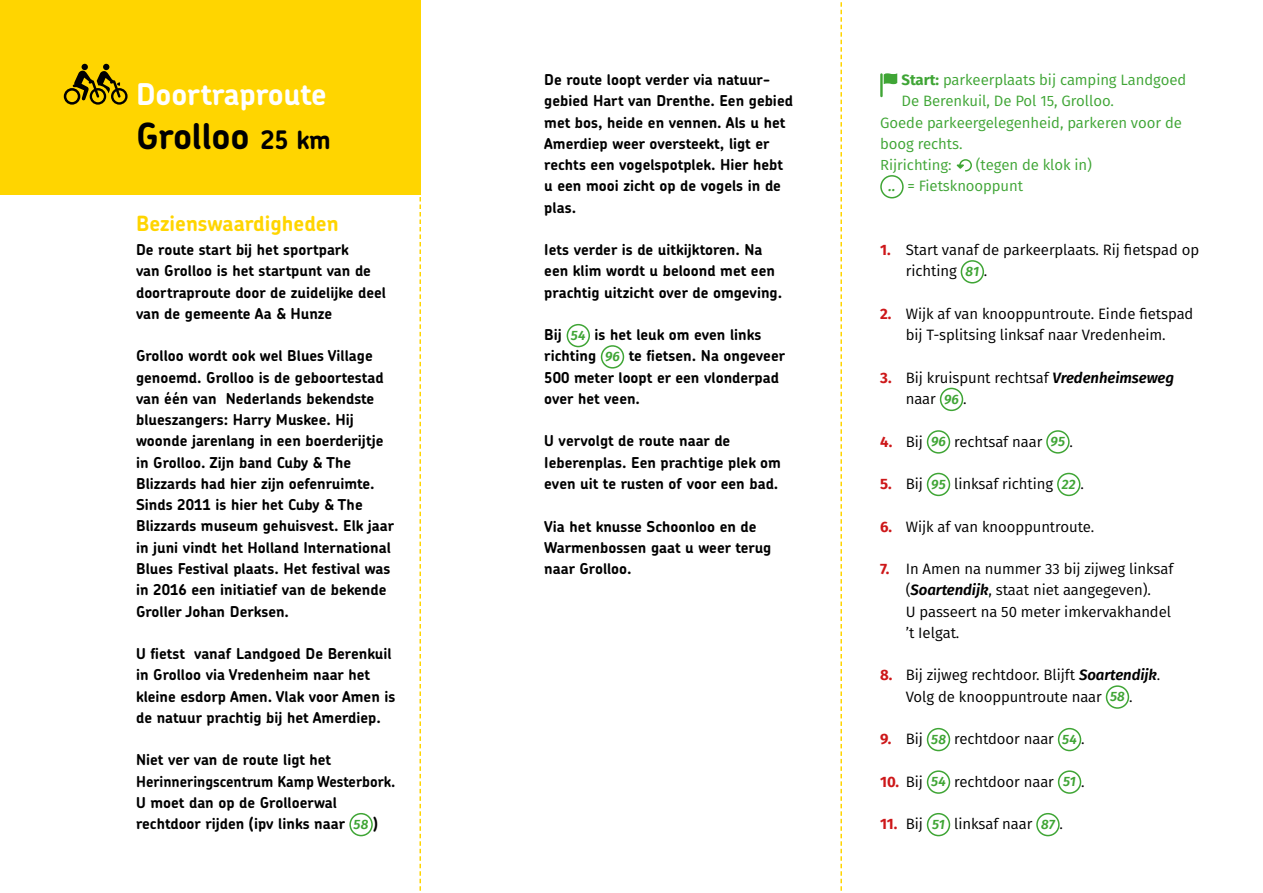
<style>
.page{position:relative;width:1263px;height:893px;background:#fff}
.page>*{position:absolute;margin:0;border:0;box-sizing:border-box;transform-origin:0 0}
.t1{font:700 36px "Chevin Pro";letter-spacing:-.005em;color:#000}
.t2{font:700 30px "Chevin Pro";letter-spacing:-.005em;color:#fff}
.t3{font:700 21px "Chevin Pro";color:#ffd500}
.t4{font:700 15px/21.3px "Chevin Pro";color:#000}
.t5{font:15px/21.3px "Fira Sans";letter-spacing:-.005em;color:#000}
.t6{font:15px/21.3px "Fira Sans";letter-spacing:-.005em;color:#3fa535}
.t7{font:14.55px "Fira Sans";letter-spacing:-.005em;color:#3fa535}
.s1{font-size:25.5px}
.s2{font-family:"Fira Sans";font-weight:600;font-style:italic;font-size:13.5px;color:#3fa535}
.s3{font-weight:700}
.s4{font-weight:600;font-style:italic;font-size:13.5px}
.s5{font-weight:700;color:#cd1719}
.s6{font-weight:600;font-style:italic;font-size:13.5px;color:#3fa535}
.s7{font-weight:600;font-style:italic}
</style>
<div class="page">
<div style="left:0;top:0;width:421px;height:195px;background:#ffd500"></div>
<svg style="left:64px;top:64px;width:64px;height:41px"></svg>
<div style="left:81px;top:64px;width:7px;height:6px;background:#000;border-radius:50%"></div>
<svg style="left:419px;top:197px;width:2px;height:694px"></svg>
<svg style="left:840px;top:2px;width:2px;height:889px"></svg>
<svg style="left:956px;top:159px;width:16px;height:13px"></svg>
<div style="left:880px;top:175px;width:24px;height:23px;border:2px solid #3fa535;border-radius:50%"></div>
<div style="left:961px;top:260px;width:23px;height:24px;border:2px solid #3fa535;border-radius:50%"></div>
<div style="left:940px;top:388px;width:23px;height:23px;border:2px solid #3fa535;border-radius:50%"></div>
<div style="left:927px;top:430px;width:23px;height:24px;border:2px solid #3fa535;border-radius:50%"></div>
<div style="left:1046px;top:430px;width:23px;height:24px;border:2px solid #3fa535;border-radius:50%"></div>
<div style="left:927px;top:473px;width:23px;height:23px;border:2px solid #3fa535;border-radius:50%"></div>
<div style="left:1057px;top:473px;width:23px;height:23px;border:2px solid #3fa535;border-radius:50%"></div>
<div style="left:1106px;top:685px;width:23px;height:24px;border:2px solid #3fa535;border-radius:50%"></div>
<div style="left:927px;top:728px;width:23px;height:23px;border:2px solid #3fa535;border-radius:50%"></div>
<div style="left:1058px;top:728px;width:23px;height:23px;border:2px solid #3fa535;border-radius:50%"></div>
<div style="left:927px;top:770px;width:23px;height:24px;border:2px solid #3fa535;border-radius:50%"></div>
<div style="left:1058px;top:770px;width:23px;height:24px;border:2px solid #3fa535;border-radius:50%"></div>
<div style="left:927px;top:813px;width:23px;height:23px;border:2px solid #3fa535;border-radius:50%"></div>
<div style="left:1036px;top:813px;width:24px;height:23px;border:2px solid #3fa535;border-radius:50%"></div>
<hr style="left:880px;top:73px;width:3px;height:24px;background:#3fa535">
<svg style="left:884px;top:73px;width:13px;height:11px"></svg>
<div style="left:349px;top:813px;width:24px;height:23px;border:2px solid #3fa535;border-radius:50%"></div>
<div style="left:567px;top:324px;width:23px;height:23px;border:2px solid #3fa535;border-radius:50%"></div>
<div style="left:601px;top:345px;width:23px;height:24px;border:2px solid #3fa535;border-radius:50%"></div>
<h2 class="t2" style="left:136px;top:74px;width:192px">Doortraproute</h2>
<h1 class="t1" style="left:136px;top:113px;width:196px">Grolloo <span class="s1">25 km</span></h1>
<h3 class="t3" style="left:136px;top:209px;width:204px">Bezienswaardigheden</h3>
<p class="t4" style="left:136px;top:239px;width:251px">De route start bij het sportpark<br>van Grolloo is het startpunt van de doortraproute door de zuidelijke deel van de gemeente Aa &amp; Hunze</p>
<p class="t4" style="left:136px;top:345px;width:260px">Grolloo wordt ook wel Blues Village genoemd. Grolloo is de geboortestad van één van Nederlands bekendste blueszangers: Harry Muskee. Hij woonde jarenlang in een boerderijtje in Grolloo. Zijn band Cuby &amp; The Blizzards had hier zijn oefenruimte.<br>Sinds 2011 is hier het Cuby &amp; The Blizzards museum gehuisvest. Elk jaar in juni vindt het Holland International Blues Festival plaats. Het festival was in 2016 een initiatief van de bekende Groller Johan Derksen.</p>
<p class="t4" style="left:136px;top:643px;width:261px">U fietst vanaf Landgoed De Berenkuil in Grolloo via Vredenheim naar het kleine esdorp Amen. Vlak voor Amen is de natuur prachtig bij het Amerdiep.</p>
<p class="t4" style="left:136px;top:749px;width:261px">Niet ver van de route ligt het Herinneringscentrum Kamp Westerbork.<br>U moet dan op de Grolloerwal rechtdoor rijden (ipv links naar <span class="s2">58</span> )</p>
<p class="t4" style="left:544px;top:69px;width:250px">De route loopt verder via natuur&shy;gebied Hart van Drenthe. Een gebied met bos, heide en vennen. Als u het<br>Amerdiep weer oversteekt, ligt er rechts een vogelspotplek. Hier hebt u een mooi zicht op de vogels in de plas.</p>
<p class="t4" style="left:544px;top:239px;width:239px">Iets verder is de uitkijktoren. Na een klim wordt u beloond met een prachtig uitzicht over de omgeving.</p>
<p class="t4" style="left:544px;top:324px;width:242px">Bij <span class="s2">54</span> is het leuk om even links richting <span class="s2">96</span> te fietsen. Na ongeveer<br>500 meter loopt er een vlonderpad over het veen.</p>
<p class="t4" style="left:544px;top:430px;width:238px">U vervolgt de route naar de<br>Ieberenplas. Een prachtige plek om even uit te rusten of voor een bad.</p>
<p class="t4" style="left:544px;top:515px;width:229px">Via het knusse Schoonloo en de<br>Warmenbossen gaat u weer terug naar Grolloo.</p>
<p class="t6" style="left:901px;top:69px;width:286px"><span class="s3">Start:</span> parkeerplaats bij camping Landgoed</p>
<p class="t6" style="left:901px;top:90px;width:214px">De Berenkuil, De Pol 15, Grolloo.</p>
<p class="t6" style="left:880px;top:111px;width:303px">Goede parkeergelegenheid, parkeren voor de</p>
<p class="t6" style="left:880px;top:133px;width:84px">boog rechts.</p>
<p class="t7" style="left:880px;top:154px;width:73px">Rijrichting:</p>
<p class="t6" style="left:888px;top:154px;width:205px;text-indent:87px">(tegen de klok in) <span class="s4">..</span> = Fietsknooppunt</p>
<p class="t5" style="left:906px;top:239px;width:295px;text-indent:-26px"><span class="s5">1.</span> Start vanaf de parkeerplaats. Rij fietspad op richting <span class="s6">81</span> .</p>
<p class="t5" style="left:880px;top:303px;width:315px;text-align:center"><span class="s5">2.</span> Wijk af van knooppuntroute. Einde fietspad bij T-splitsing linksaf naar Vredenheim.</p>
<p class="t5" style="left:906px;top:366px;width:270px;text-indent:-26px"><span class="s5">3.</span> Bij kruispunt rechtsaf <span class="s7">Vredenheimseweg </span>naar <span class="s6">96</span> .</p>
<p class="t5" style="left:880px;top:430px;width:194px"><span class="s5">4.</span> Bij <span class="s6">96</span> rechtsaf naar <span class="s6">95</span> .</p>
<p class="t5" style="left:880px;top:473px;width:205px"><span class="s5">5.</span> Bij <span class="s6">95</span> linksaf richting <span class="s6">22</span> .</p>
<p class="t5" style="left:880px;top:515px;width:215px"><span class="s5">6.</span> Wijk af van knooppuntroute.</p>
<p class="t5" style="left:906px;top:558px;width:269px;text-indent:-26px"><span class="s5">7.</span> In Amen na nummer 33 bij zijweg linksaf (<span class="s7">Soartendijk</span>, staat niet aangegeven).<br>U passeert na 50 meter imkervakhandel ʼt Ielgat.</p>
<p class="t5" style="left:880px;top:664px;width:282px;text-align:center"><span class="s5">8.</span> Bij zijweg rechtdoor. Blijft <span class="s7">Soartendijk</span>.<br>Volg de knooppuntroute naar <span class="s6">58</span> .</p>
<p class="t5" style="left:880px;top:728px;width:206px"><span class="s5">9.</span> Bij <span class="s6">58</span> rechtdoor naar <span class="s6">54</span> .</p>
<p class="t5" style="left:880px;top:770px;width:206px"><span class="s5">10.</span> Bij <span class="s6">54</span> rechtdoor naar <span class="s6">51</span> .</p>
<p class="t5" style="left:880px;top:813px;width:184px"><span class="s5">11.</span> Bij <span class="s6">51</span> linksaf naar <span class="s6">87</span> .</p>
</div>
